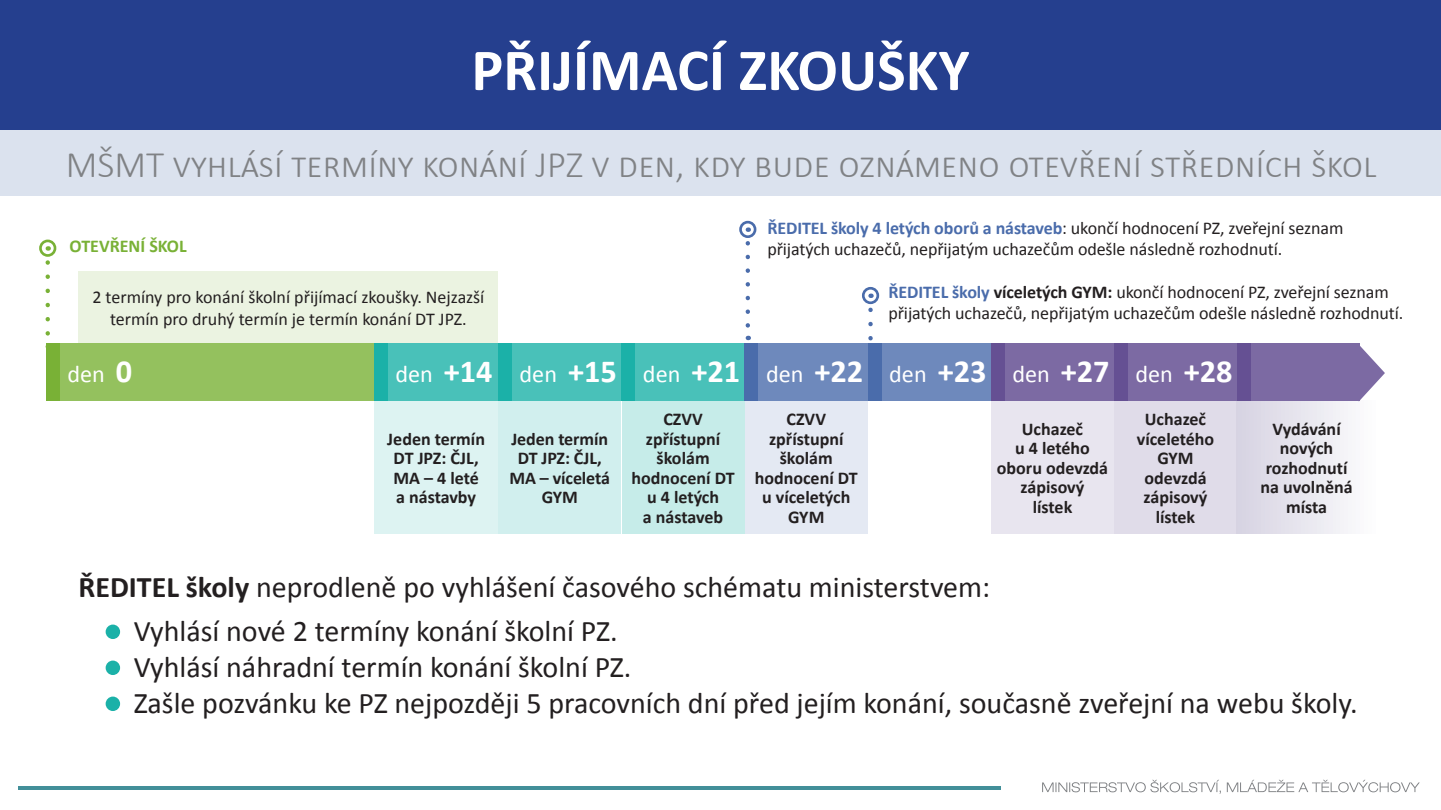
<style>
.page{position:relative;width:1441px;height:810px;background:#fff}
.page>*{position:absolute;margin:0;border:0;box-sizing:border-box;transform-origin:0 0}
.t1{font:700 60px "Calibri";color:#fff}
.t2{font:300 37.5px "Calibri";color:#808285}
.t3{font:30px "Calibri";color:#231f20}
.t4{font:24.15px "Calibri";color:#fff}
.t5{font:18px/21.6px "Calibri";letter-spacing:-.005em;color:#231f20}
.t6{font:700 18px/19.5px "Calibri";color:#231f20;text-align:center}
.t7{font:700 18px "Calibri";color:#79b136}
.s1{font-weight:700;color:#4a6cab}
.s2{font-weight:700}
.s3{font-weight:700;font-size:32.25px}
</style>
<div class="page">
<div style="left:0;top:0;width:1440px;height:137px;background:#253f8e"></div>
<div style="left:106px;top:625px;width:14px;height:14px;background:#1bb1a8;border-radius:50%"></div>
<div style="left:106px;top:661px;width:14px;height:14px;background:#1bb1a8;border-radius:50%"></div>
<div style="left:106px;top:697px;width:14px;height:14px;background:#1bb1a8;border-radius:50%"></div>
<hr style="left:18px;top:786px;width:982px;height:3px;background:#428f99">
<svg style="left:1042px;top:780px;width:178px;height:14px"></svg>
<svg style="left:1226px;top:780px;width:193px;height:12px"></svg>
<div style="left:78px;top:271px;width:420px;height:72px;background:#ebf3e1"></div>
<svg style="left:745px;top:243px;width:5px;height:97px"></svg>
<svg style="left:868px;top:310px;width:4px;height:31px"></svg>
<svg style="left:46px;top:262px;width:4px;height:74px"></svg>
<div style="left:739px;top:221px;width:17px;height:17px;border:3px solid #4a6cab;border-radius:50%"></div>
<div style="left:861px;top:287px;width:18px;height:17px;border:3px solid #4a6cab;border-radius:50%"></div>
<div style="left:39px;top:240px;width:17px;height:17px;border:3px solid #79b136;border-radius:50%"></div>
<div style="left:0;top:130px;width:1440px;height:65px;background:#dbe2ee"></div>
<div style="left:374px;top:401px;width:124px;height:133px;background:#ddf3f2"></div>
<div style="left:498px;top:401px;width:123px;height:133px;background:#d1efee"></div>
<div style="left:621px;top:401px;width:123px;height:133px;background:#c6ece9"></div>
<div style="left:744px;top:401px;width:123px;height:133px;background:#e4e9f3"></div>
<div style="left:990px;top:401px;width:123px;height:133px;background:#e8e5ef"></div>
<div style="left:1113px;top:401px;width:123px;height:133px;background:#e0dce9"></div>
<div style="left:1236px;top:401px;width:139px;height:133px;background:linear-gradient(to right,#d6d2e2,#fdfdfe)"></div>
<div style="left:46px;top:343px;width:390px;height:58px;background:#94c15e"></div>
<div style="left:374px;top:343px;width:390px;height:58px;background:#49c1b9"></div>
<div style="left:744px;top:343px;width:248px;height:58px;background:#6e89bc"></div>
<div style="left:992px;top:343px;width:367px;height:58px;background:#7c6aa3"></div>
<div style="left:46px;top:343px;width:13px;height:58px;background:#79b136"></div>
<div style="left:374px;top:343px;width:13px;height:58px;background:#1bb1a8"></div>
<div style="left:498px;top:343px;width:13px;height:58px;background:#1bb1a8"></div>
<div style="left:621px;top:343px;width:14px;height:58px;background:#1bb1a8"></div>
<div style="left:744px;top:343px;width:14px;height:58px;background:#4a6cab"></div>
<div style="left:867px;top:343px;width:14px;height:58px;background:#4a6cab"></div>
<div style="left:990px;top:343px;width:14px;height:58px;background:#655093"></div>
<div style="left:1113px;top:343px;width:14px;height:58px;background:#655093"></div>
<div style="left:1236px;top:343px;width:13px;height:58px;background:#655093"></div>
<svg style="left:1359px;top:344px;width:25px;height:57px"></svg>
<p class="t1" style="left:471px;top:32px;width:499px">PŘIJÍMACÍ ZKOUŠKY</p>
<p class="t2" style="left:66px;top:141px;width:1311px">MŠMT vyhlásí termíny konání JPZ v den, kdy bude oznámeno otevření středních škol</p>
<p class="t7" style="left:70px;top:235px;width:119px">OTEVŘENÍ ŠKOL</p>
<p class="t5" style="left:92px;top:286px;width:393px;text-align:center">2 termíny pro konání školní přijímací zkoušky. Nejzazší termín pro druhý termín je termín konání DT JPZ.</p>
<p class="t5" style="left:767px;top:217px;width:577px"><span class="s1">ŘEDITEL školy 4 letých oborů a nástaveb</span>: ukončí hodnocení PZ, zveřejní seznam přijatých uchazečů, nepřijatým uchazečům odešle následně rozhodnutí.</p>
<p class="t5" style="left:888px;top:281px;width:516px"><span class="s1">ŘEDITEL školy</span> <span class="s2">víceletých GYM:</span> ukončí hodnocení PZ, zveřejní seznam přijatých uchazečů, nepřijatým uchazečům odešle následně rozhodnutí.</p>
<p class="t4" style="left:67px;top:359px;width:66px">den <span class="s3">0</span></p>
<p class="t4" style="left:395px;top:359px;width:99px">den <span class="s3">+14</span></p>
<p class="t4" style="left:519px;top:359px;width:99px">den <span class="s3">+15</span></p>
<p class="t4" style="left:643px;top:359px;width:99px">den <span class="s3">+21</span></p>
<p class="t4" style="left:766px;top:359px;width:99px">den <span class="s3">+22</span></p>
<p class="t4" style="left:889px;top:359px;width:99px">den <span class="s3">+23</span></p>
<p class="t4" style="left:1012px;top:359px;width:99px">den <span class="s3">+27</span></p>
<p class="t4" style="left:1135px;top:359px;width:99px">den <span class="s3">+28</span></p>
<p class="t6" style="left:387px;top:429px;width:99px">Jeden termín<br>DT JPZ: ČJL,<br>MA – 4 leté a nástavby</p>
<p class="t6" style="left:509px;top:429px;width:102px">Jeden termín<br>DT JPZ: ČJL,<br>MA – víceletá<br>GYM</p>
<p class="t6" style="left:631px;top:409px;width:105px">CZVV zpřístupní školám hodnocení DT u 4 letých<br>a nástaveb</p>
<p class="t6" style="left:754px;top:409px;width:105px">CZVV zpřístupní školám hodnocení DT u víceletých<br>GYM</p>
<p class="t6" style="left:996px;top:419px;width:113px">Uchazeč<br>u 4 letého oboru odevzdá zápisový<br>lístek</p>
<p class="t6" style="left:1136px;top:409px;width:79px">Uchazeč víceletého<br>GYM odevzdá</p>
<p class="t6" style="left:1143px;top:487px;width:65px">zápisový lístek</p>
<p class="t6" style="left:1260px;top:419px;width:94px">Vydávání nových rozhodnutí na uvolněná místa</p>
<p class="t3" style="left:78px;top:568px;width:913px"><span class="s2">ŘEDITEL školy</span> neprodleně po vyhlášení časového schématu ministerstvem:</p>
<p class="t3" style="left:134px;top:612px;width:485px">Vyhlásí nové 2 termíny konání školní PZ.</p>
<p class="t3" style="left:134px;top:648px;width:499px">Vyhlásí náhradní termín konání školní PZ.</p>
<p class="t3" style="left:134px;top:684px;width:1225px">Zašle pozvánku ke PZ nejpozději 5 pracovních dní před jejím konání, současně zveřejní na webu školy.</p>
</div>
